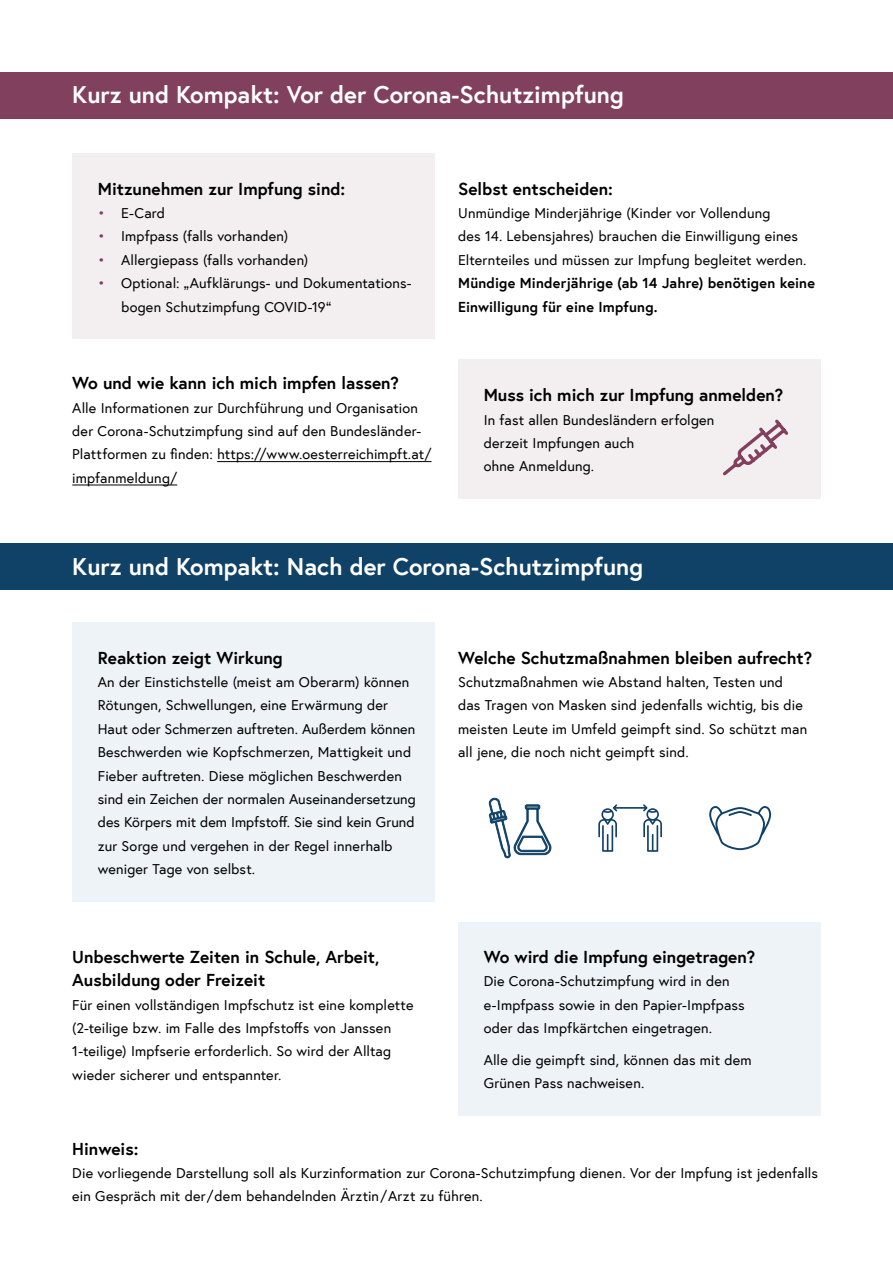
<style>
.page{position:relative;width:893px;height:1263px;background:#fff}
.page>*{position:absolute;margin:0;border:0;box-sizing:border-box;transform-origin:0 0}
.Titelseite_h2_Infoblatt_Untertitel{font:700 24px "Europa Austria";color:#fff}
.h3_Infoblatt_ohne_Nummerierung{font:700 17.25px/23.2px "Europa Austria";color:#000}
.p_ohne_Einzug{font:14.4px/23.4px "Europa Austria";letter-spacing:.01em;color:#000}
.P_Normal{font:14.4px/23.4px "Europa Austria";letter-spacing:.01em;color:#000}
.s1{color:#81405e}
.s2{font-weight:700}
</style>
<div class="page">
<div style="left:72px;top:153px;width:363px;height:186px;background:#f0eaed"></div>
<div style="left:72px;top:622px;width:363px;height:279px;background:#e9f0f5"></div>
<div style="left:458px;top:922px;width:363px;height:194px;background:#e9f0f5"></div>
<div style="left:458px;top:359px;width:363px;height:140px;background:#f0eaed"></div>
<div style="left:0;top:544px;width:893px;height:46px;background:#104166"></div>
<hr style="left:217px;top:461px;width:214px;height:1px;background:#000">
<hr style="left:72px;top:485px;width:105px;height:1px;background:#000">
<div style="left:0;top:72px;width:893px;height:47px;background:#81405e"></div>
<svg style="left:709px;top:806px;width:62px;height:44px"></svg>
<svg style="left:598px;top:804px;width:64px;height:48px"></svg>
<svg style="left:489px;top:798px;width:63px;height:60px"></svg>
<svg style="left:723px;top:419px;width:65px;height:57px"></svg>
<h2 class="Titelseite_h2_Infoblatt_Untertitel" style="left:72px;top:79px;width:553px">Kurz und Kompakt: Vor der Corona-Schutzimpfung</h2>
<h3 class="h3_Infoblatt_ohne_Nummerierung" style="left:98px;top:176px;width:249px">Mitzunehmen zur Impfung sind:</h3>
<p class="p_ohne_Einzug" style="left:98px;top:201px;width:69px"><span class="s1">•</span> E-Card</p>
<p class="p_ohne_Einzug" style="left:98px;top:224px;width:192px"><span class="s1">•</span> Impfpass (falls vorhanden)</p>
<p class="p_ohne_Einzug" style="left:98px;top:248px;width:212px"><span class="s1">•</span> Allergiepass (falls vorhanden)</p>
<p class="p_ohne_Einzug" style="left:121px;top:271px;width:292px;text-indent:-23px"><span class="s1">•</span> Optional: „Aufklärungs- und Dokumentations&shy;bogen Schutzimpfung COVID-19“</p>
<h3 class="h3_Infoblatt_ohne_Nummerierung" style="left:72px;top:371px;width:328px">Wo und wie kann ich mich impfen lassen?</h3>
<p class="p_ohne_Einzug" style="left:72px;top:396px;width:361px">Alle Informationen zur Durchführung und Organisation der Corona-Schutzimpfung sind auf den Bundesländer-Plattformen zu finden: https://www.oesterreichimpft.at/ impfanmeldung/</p>
<h3 class="h3_Infoblatt_ohne_Nummerierung" style="left:458px;top:176px;width:156px">Selbst entscheiden:</h3>
<p class="p_ohne_Einzug" style="left:458px;top:201px;width:358px">Unmündige Minderjährige (Kinder vor Vollendung<br>des 14. Lebensjahres) brauchen die Einwilligung eines Elternteiles und müssen zur Impfung begleitet werden.<br><span class="s2">Mündige Minderjährige (ab 14 Jahre) benötigen keine Einwilligung für eine Impfung.</span></p>
<h3 class="h3_Infoblatt_ohne_Nummerierung" style="left:484px;top:383px;width:301px">Muss ich mich zur Impfung anmelden?</h3>
<p class="p_ohne_Einzug" style="left:484px;top:408px;width:232px">In fast allen Bundesländern erfolgen derzeit Impfungen auch<br>ohne Anmeldung.</p>
<h2 class="Titelseite_h2_Infoblatt_Untertitel" style="left:72px;top:550px;width:572px">Kurz und Kompakt: Nach der Corona-Schutzimpfung</h2>
<h3 class="h3_Infoblatt_ohne_Nummerierung" style="left:98px;top:645px;width:187px">Reaktion zeigt Wirkung</h3>
<p class="p_ohne_Einzug" style="left:98px;top:670px;width:320px">An der Einstichstelle (meist am Oberarm) können Rötungen, Schwellungen, eine Erwärmung der Haut oder Schmerzen auftreten. Außerdem können Beschwerden wie Kopfschmerzen, Mattigkeit und Fieber auftreten. Diese möglichen Beschwerden sind ein Zeichen der normalen Auseinandersetzung des Körpers mit dem Impfstoff. Sie sind kein Grund zur Sorge und vergehen in der Regel innerhalb weniger Tage von selbst.</p>
<h3 class="h3_Infoblatt_ohne_Nummerierung" style="left:72px;top:945px;width:308px">Unbeschwerte Zeiten in Schule, Arbeit,<br>Ausbildung oder Freizeit</h3>
<p class="P_Normal" style="left:72px;top:992px;width:343px">Für einen vollständigen Impfschutz ist eine komplette (2-teilige bzw. im Falle des Impfstoffs von Janssen 1-teilige) Impfserie erforderlich. So wird der Alltag wieder sicherer und entspannter.</p>
<h3 class="h3_Infoblatt_ohne_Nummerierung" style="left:458px;top:645px;width:355px">Welche Schutzmaßnahmen bleiben aufrecht?</h3>
<p class="p_ohne_Einzug" style="left:458px;top:670px;width:351px">Schutzmaßnahmen wie Abstand halten, Testen und das Tragen von Masken sind jedenfalls wichtig, bis die meisten Leute im Umfeld geimpft sind. So schützt man all jene, die noch nicht geimpft sind.</p>
<h3 class="h3_Infoblatt_ohne_Nummerierung" style="left:484px;top:944px;width:273px">Wo wird die Impfung eingetragen?</h3>
<p class="p_ohne_Einzug" style="left:484px;top:969px;width:263px">Die Corona-Schutzimpfung wird in den e-Impfpass sowie in den Papier-Impfpass oder das Impfkärtchen eingetragen.</p>
<p class="p_ohne_Einzug" style="left:484px;top:1048px;width:269px">Alle die geimpft sind, können das mit dem<br>Grünen Pass nachweisen.</p>
<h3 class="h3_Infoblatt_ohne_Nummerierung" style="left:72px;top:1136px;width:68px">Hinweis:</h3>
<p class="p_ohne_Einzug" style="left:72px;top:1161px;width:747px">Die vorliegende Darstellung soll als Kurzinformation zur Corona-Schutzimpfung dienen. Vor der Impfung ist jedenfalls ein Gespräch mit der/dem behandelnden Ärztin/Arzt zu führen.</p>
</div>
